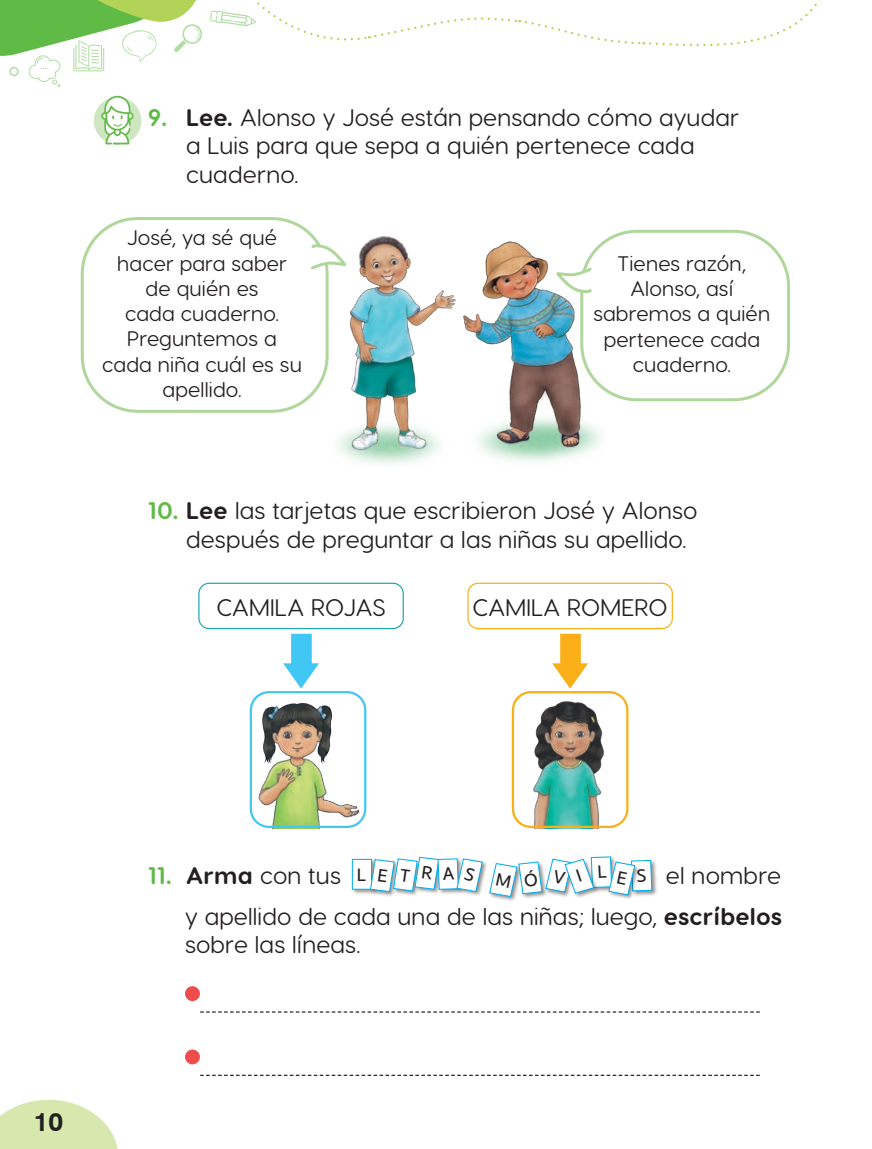
<style>
.page{position:relative;width:872px;height:1149px;background:#fff}
.page>*{position:absolute;margin:0;border:0;box-sizing:border-box;transform-origin:0 0}
.t1{font:700 25.95px "Swiss 721 BT";color:#231f20}
.t2{font:24px/28.8px "Visby Round CF";letter-spacing:.01em;color:#231f20}
.t3{font:21px/25.2px "Visby Round CF";letter-spacing:.01em;color:#231f20;text-align:center}
.t4{font:17.7px "Agent Sans";color:#231f20}
.s1{font-weight:700;color:#60bb46}
.s2{font-weight:700}
</style>
<div class="page">
<svg style="left:0;top:1099px;width:118px;height:49px"></svg>
<svg style="left:0;top:0;width:202px;height:87px"></svg>
<svg style="left:210px;top:0;width:610px;height:47px"></svg>
<div style="left:94px;top:97px;width:47px;height:48px;background:#cfe6c2;border-radius:50%"></div>
<svg style="left:101px;top:96px;width:33px;height:48px"></svg>
<img style="left:328px;top:236px;width:128px;height:228px">
<img style="left:463px;top:239px;width:143px;height:222px">
<div style="left:81px;top:217px;width:247px;height:195px;border:3px solid #b0d79b;border-radius:55px"></div>
<div style="left:580px;top:230px;width:210px;height:171px;border:3px solid #b0d79b;border-radius:55px"></div>
<svg style="left:311px;top:240px;width:37px;height:31px"></svg>
<svg style="left:555px;top:266px;width:38px;height:30px"></svg>
<div style="left:198px;top:582px;width:206px;height:47px;border:1px solid #1ea7b1;border-radius:10px"></div>
<div style="left:467px;top:582px;width:206px;height:47px;border:1px solid #faaf18;border-radius:10px"></div>
<svg style="left:283px;top:633px;width:36px;height:55px"></svg>
<svg style="left:552px;top:633px;width:36px;height:55px"></svg>
<img style="left:256px;top:697px;width:105px;height:130px">
<div style="left:185px;top:985px;width:15px;height:15px;background:#ef4d4b;border-radius:50%"></div>
<div style="left:185px;top:1049px;width:15px;height:14px;background:#ef4d4b;border-radius:50%"></div>
<svg style="left:200px;top:1011px;width:560px;height:1px"></svg>
<svg style="left:200px;top:1074px;width:560px;height:1px"></svg>
<img style="left:511px;top:697px;width:118px;height:130px">
<div style="left:250px;top:690px;width:116px;height:137px;border:2px solid #40c7f4;border-radius:18px"></div>
<div style="left:512px;top:690px;width:116px;height:137px;border:2px solid #faaf18;border-radius:18px"></div>
<div style="left:351px;top:857px;width:26px;height:38px;background:#231f20;opacity:.5"></div>
<div style="left:352px;top:859px;width:20px;height:30px;background:#fff;border:1px solid #00aeef"></div>
<div style="left:369px;top:858px;width:31px;height:39px;background:#231f20;opacity:.5"></div>
<div style="left:392px;top:857px;width:31px;height:39px;background:#231f20;opacity:.5"></div>
<div style="left:414px;top:855px;width:30px;height:39px;background:#231f20;opacity:.5"></div>
<div style="left:437px;top:857px;width:27px;height:38px;background:#231f20;opacity:.5"></div>
<div style="left:456px;top:857px;width:32px;height:39px;background:#231f20;opacity:.5"></div>
<div style="left:488px;top:862px;width:34px;height:40px;background:#231f20;opacity:.5"></div>
<div style="left:517px;top:860px;width:31px;height:39px;background:#231f20;opacity:.5"></div>
<div style="left:630px;top:858px;width:28px;height:38px;background:#231f20;opacity:.5"></div>
<div style="left:607px;top:860px;width:33px;height:40px;background:#231f20;opacity:.5"></div>
<div style="left:544px;top:857px;width:33px;height:40px;background:#fdfdfd"></div>
<div style="left:564px;top:858px;width:35px;height:40px;background:#231f20;opacity:.5"></div>
<svg style="left:370px;top:856px;width:112px;height:35px"></svg>
<svg style="left:489px;top:856px;width:163px;height:40px"></svg>
<p class="t2" style="left:186px;top:102px;width:555px;text-indent:-38px"><span class="s1">9.</span> <span class="s2">Lee.</span> Alonso y José están pensando cómo ayudar a Luis para que sepa a quién pertenece cada cuaderno.</p>
<p class="t3" style="left:102px;top:225px;width:201px">José, ya sé qué hacer para saber de quién es<br>cada cuaderno.<br>Preguntemos a cada niña cuál es su apellido.</p>
<p class="t3" style="left:593px;top:250px;width:178px">Tienes razón,<br>Alonso, así sabremos a quién pertenece cada cuaderno.</p>
<p class="t2" style="left:186px;top:496px;width:513px;text-indent:-38px"><span class="s1">10.</span> <span class="s2">Lee</span> las tarjetas que escribieron José y Alonso después de preguntar a las niñas su apellido.</p>
<p class="t2" style="left:216px;top:592px;width:171px">CAMILA ROJAS</p>
<p class="t2" style="left:472px;top:592px;width:196px">CAMILA ROMERO</p>
<p class="t1" style="left:34px;top:1103px;width:31px">10</p>
<p class="t2" style="left:148px;top:860px;width:195px"><span class="s1">11.</span> <span class="s2">Arma</span> con tus</p>
<p class="t2" style="left:666px;top:860px;width:117px">el nombre</p>
<p class="t4" style="left:357px;top:863px;width:11px">L</p>
<p class="t2" style="left:185px;top:901px;width:599px">y apellido de cada una de las niñas; luego, <span class="s2">escríbelos </span>sobre las líneas.</p>
</div>
